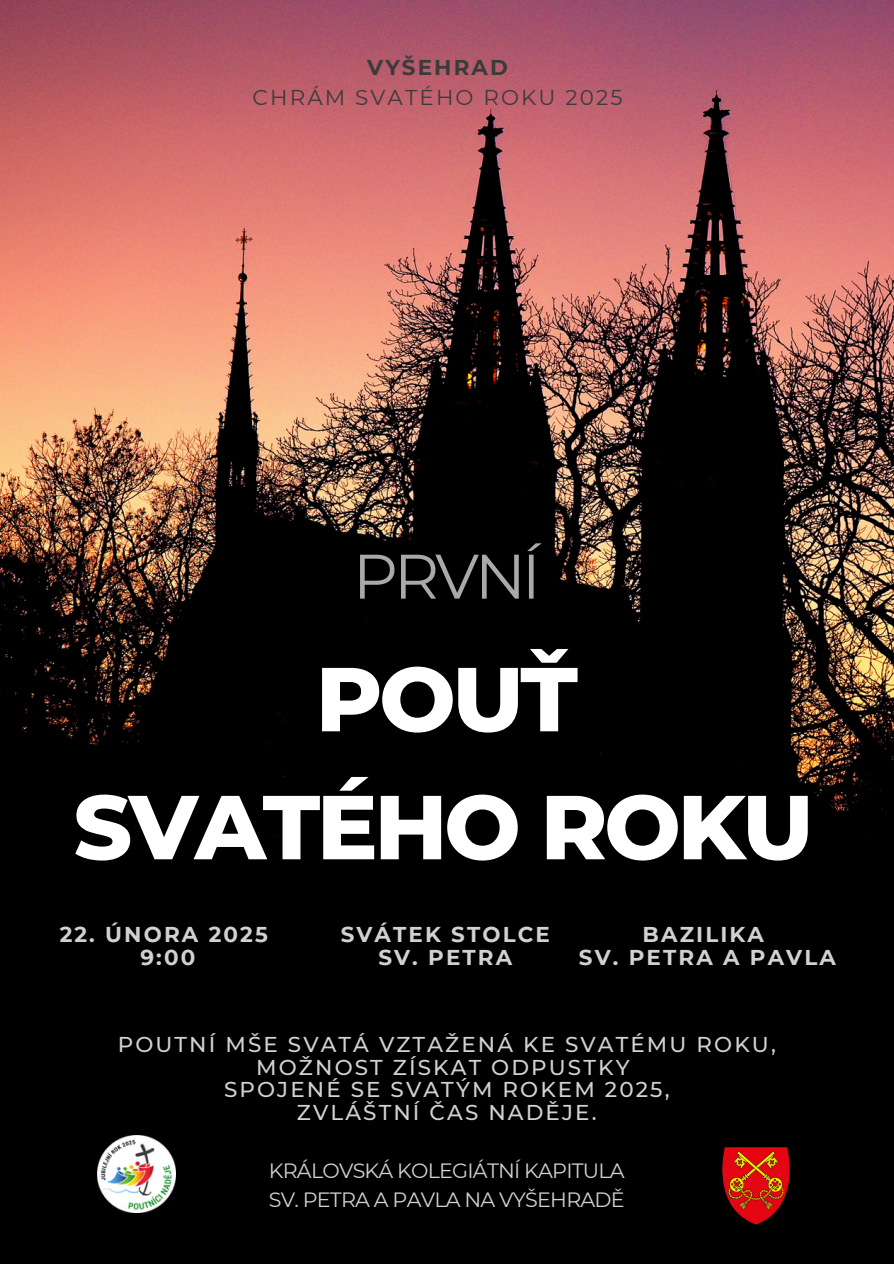
<style>
.page{position:relative;width:894px;height:1264px;background:#fff}
.page>*{position:absolute;margin:0;border:0;box-sizing:border-box;transform-origin:0 0}
.t1{font:800 90.6px/127.9px "Montserrat";letter-spacing:-.035em;color:#fff;text-align:center}
.t2{font:62.7px "Montserrat";letter-spacing:-.065em;color:#a9a9a9}
.t3{font:500 21.45px/22.5px "Montserrat";letter-spacing:.1em;color:#d1d1d1;text-align:center}
.t4{font:700 21.45px/22.5px "Montserrat";letter-spacing:.1em;color:#d1d1d1;text-align:center}
.t5{font:21.45px/30.3px "Montserrat";letter-spacing:.1em;color:#3b3b3b;text-align:center}
.t6{font:20.7px/29.2px "Montserrat";letter-spacing:-.035em;color:#d1d1d1}
.t7{font:17.7px "Montserrat";color:#3b3b3b}
.s1{font-weight:700}
</style>
<div class="page">
<img style="left:0;top:0;width:893px;height:1263px">
<img style="left:97px;top:1135px;width:78px;height:77px">
<img style="left:721px;top:1147px;width:68px;height:77px">
<p class="t5" style="left:252px;top:52px;width:371px"><span class="s1">VYŠEHRAD<br></span>CHRÁM SVATÉHO ROKU 2025</p>
<p class="t7" style="left:316px;top:89px;width:262px">RIMBERIO MOVIES PRESENT</p>
<p class="t2" style="left:353px;top:538px;width:189px">PRVNÍ</p>
<p class="t1" style="left:73px;top:635px;width:741px">POUŤ<br>SVATÉHO ROKU</p>
<p class="t4" style="left:60px;top:923px;width:209px">22. ÚNORA 2025<br>9:00</p>
<h2 class="t4" style="left:340px;top:923px;width:211px">SVÁTEK STOLCE<br>SV. PETRA</h2>
<p class="t4" style="left:578px;top:923px;width:258px">BAZILIKA<br>SV. PETRA A PAVLA</p>
<h1 class="t3" style="left:118px;top:1033px;width:659px">POUTNÍ MŠE SVATÁ VZTAŽENÁ KE SVATÉMU ROKU,<br>MOŽNOST ZÍSKAT ODPUSTKY<br>SPOJENÉ SE SVATÝM ROKEM 2025,<br>ZVLÁŠTNÍ ČAS NADĚJE.</h1>
<h4 class="t6" style="left:269px;top:1155px;width:357px">KRÁLOVSKÁ KOLEGIÁTNÍ KAPITULA<br>SV. PETRA A PAVLA NA VYŠEHRADĚ</h4>
</div>
